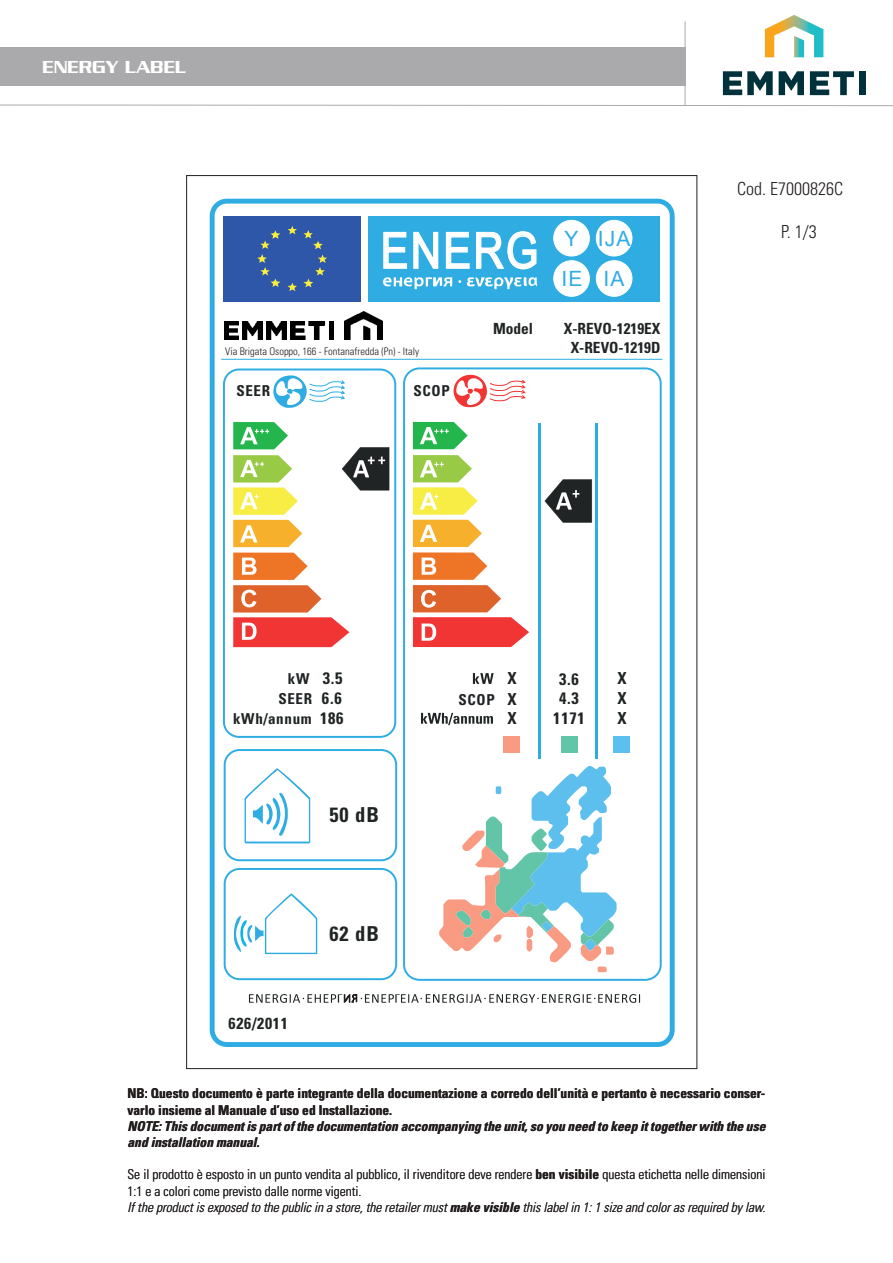
<style>
.page{position:relative;width:893px;height:1263px;background:#fff}
.page>*{position:absolute;margin:0;border:0;box-sizing:border-box;transform-origin:0 0}
.t1{font:49.65px "Arial";letter-spacing:.055em;color:#fff;scale:.84 1}
.t2{font:21px/40.3px "Arial";letter-spacing:.055em;color:#2fade3}
.t3{font:700 condensed 20.55px "Univers";letter-spacing:.045em;color:#202425}
.t4{font:500 18.75px "Serpentine";color:#fff}
.t5{font:300 condensed 18px "Univers";color:#241f1f}
.t6{font:700 condensed 16.5px/20px "Univers";letter-spacing:.045em;color:#202425;text-align:justify}
.t7{font:700 condensed 16.05px "Univers";letter-spacing:.045em;color:#202425}
.t8{font:700 condensed 15.3px/18.5px "Univers";color:#202425;text-align:center}
.t9{font:700 condensed 15px/20px "Univers";letter-spacing:.045em;color:#202425;text-align:right}
.t10{font:300 condensed 13.5px/16.2px "Univers";color:#241f1f}
.t11{font:700 condensed 13.5px/16.2px "Univers";color:#241f1f}
.t12{font:italic 700 condensed 13.5px/16.2px "Univers";color:#241f1f}
.t13{font:300 condensed 10.5px "Univers";color:#241f1f}
.s1{font-weight:700}
.s2{font-style:italic}
.s3{font-weight:700;font-style:italic}
</style>
<div class="page">
<hr style="left:685px;top:21px;width:1px;height:84px;background:#aaaaac">
<svg style="left:0;top:104px;width:893px;height:2px"></svg>
<div style="left:0;top:48px;width:685px;height:38px;background:#aaaaac"></div>
<svg style="left:765px;top:15px;width:58px;height:42px"></svg>
<svg style="left:723px;top:71px;width:50px;height:24px"></svg>
<svg style="left:779px;top:71px;width:25px;height:24px"></svg>
<svg style="left:810px;top:71px;width:44px;height:24px"></svg>
<div style="left:859px;top:71px;width:6px;height:24px;background:#01323c"></div>
<div style="left:224px;top:216px;width:137px;height:85px;background:#2e57a9"></div>
<svg style="left:288px;top:283px;width:9px;height:8px"></svg>
<svg style="left:303px;top:230px;width:24px;height:57px"></svg>
<svg style="left:288px;top:226px;width:9px;height:8px"></svg>
<svg style="left:257px;top:230px;width:23px;height:57px"></svg>
<div style="left:368px;top:216px;width:292px;height:85px;background:#2fade3"></div>
<hr style="left:595px;top:423px;width:3px;height:336px;background:#2fade3">
<hr style="left:538px;top:423px;width:2px;height:336px;background:#2fade3">
<svg style="left:439px;top:766px;width:178px;height:206px"></svg>
<svg style="left:383px;top:231px;width:56px;height:38px"></svg>
<svg style="left:445px;top:231px;width:92px;height:39px"></svg>
<div style="left:554px;top:220px;width:35px;height:36px;background:#fff;border-radius:50%"></div>
<div style="left:553px;top:220px;width:37px;height:36px;border:1px solid #fff;border-radius:50%"></div>
<div style="left:554px;top:261px;width:35px;height:35px;background:#fff;border-radius:50%"></div>
<div style="left:553px;top:260px;width:37px;height:37px;border:1px solid #fff;border-radius:50%"></div>
<div style="left:596px;top:220px;width:36px;height:36px;background:#fff;border-radius:50%"></div>
<div style="left:596px;top:220px;width:36px;height:36px;border:1px solid #fff;border-radius:50%"></div>
<div style="left:596px;top:261px;width:36px;height:35px;background:#fff;border-radius:50%"></div>
<div style="left:596px;top:260px;width:36px;height:37px;border:1px solid #fff;border-radius:50%"></div>
<hr style="left:221px;top:359px;width:441px;height:1px;background:#2fade3">
<div style="left:210px;top:199px;width:465px;height:848px;border:5px solid #2fade3;border-radius:15px"></div>
<svg style="left:222px;top:368px;width:176px;height:613px"></svg>
<div style="left:403px;top:367px;width:259px;height:614px;border:2px solid #2fade3;border-radius:15px"></div>
<div style="left:561px;top:737px;width:16px;height:16px;background:#62c5a7"></div>
<div style="left:613px;top:737px;width:16px;height:16px;background:#5dbfed"></div>
<div style="left:503px;top:737px;width:17px;height:16px;background:#f99b83"></div>
<svg style="left:454px;top:375px;width:72px;height:32px"></svg>
<svg style="left:273px;top:375px;width:73px;height:33px"></svg>
<svg style="left:249px;top:994px;width:391px;height:9px"></svg>
<svg style="left:383px;top:277px;width:69px;height:12px"></svg>
<svg style="left:467px;top:277px;width:70px;height:12px"></svg>
<svg style="left:473px;top:673px;width:21px;height:11px"></svg>
<svg style="left:421px;top:713px;width:72px;height:12px"></svg>
<svg style="left:342px;top:447px;width:47px;height:43px"></svg>
<svg style="left:545px;top:479px;width:47px;height:44px"></svg>
<svg style="left:233px;top:553px;width:116px;height:94px"></svg>
<svg style="left:233px;top:455px;width:69px;height:92px"></svg>
<svg style="left:233px;top:422px;width:55px;height:27px"></svg>
<svg style="left:413px;top:455px;width:116px;height:192px"></svg>
<svg style="left:413px;top:422px;width:55px;height:27px"></svg>
<img style="left:224px;top:321px;width:15px;height:18px">
<img style="left:243px;top:321px;width:19px;height:18px">
<img style="left:267px;top:321px;width:19px;height:18px">
<img style="left:291px;top:321px;width:42px;height:18px">
<img style="left:344px;top:312px;width:38px;height:27px">
<h3 class="t4" style="left:43px;top:56px;width:145px">ENERGY LABEL</h3>
<h1 class="t1" style="left:381px;top:218px;width:189px">ENERG</h1>
<h2 class="t2" style="left:562px;top:218px;width:23px">Y<br>IE</h2>
<h2 class="t2" style="left:598px;top:218px;width:34px">IJA<br>IA</h2>
<p class="t13" style="left:225px;top:344px;width:196px">Via Brigata Osoppo, 166 - Fontanafredda (Pn) - Italy</p>
<p class="t9" style="left:236px;top:380px;width:35px">SEER</p>
<p class="t9" style="left:414px;top:380px;width:38px">SCOP</p>
<p class="t8" style="left:493px;top:320px;width:42px">Model</p>
<p class="t8" style="left:564px;top:320px;width:98px">X-REVO-1219EX<br>X-REVO-1219D</p>
<h3 class="t5" style="left:737px;top:178px;width:107px">Cod. E7000826C</h3>
<h3 class="t5" style="left:781px;top:220px;width:37px">P. 1/3</h3>
<p class="t9" style="left:233px;top:668px;width:81px">kW<br>SEER kWh/annum</p>
<p class="t6" style="left:320px;top:668px;width:25px">3.5<br>6.6<br>186</p>
<h3 class="t3" style="left:330px;top:802px;width:51px">50 dB</h3>
<p class="t7" style="left:229px;top:1014px;width:61px">626/2011</p>
<h3 class="t3" style="left:330px;top:921px;width:51px">62 dB</h3>
<p class="t9" style="left:458px;top:690px;width:38px">SCOP</p>
<p class="t6" style="left:508px;top:668px;width:11px">X</p>
<p class="t6" style="left:553px;top:669px;width:33px;line-height:19.4px;text-align:center">3.6<br>4.3<br>1171</p>
<p class="t6" style="left:508px;top:689px;width:11px">X</p>
<p class="t6" style="left:508px;top:708px;width:11px">X</p>
<p class="t6" style="left:617px;top:668px;width:11px">X</p>
<p class="t6" style="left:617px;top:708px;width:11px">X</p>
<p class="t6" style="left:617px;top:688px;width:11px">X</p>
<p class="t11" style="left:128px;top:1085px;width:639px">NB: Questo documento è parte integrante della documentazione a corredo dell’unità e pertanto è necessario conser&shy;varlo insieme al Manuale d’uso ed Installazione.</p>
<p class="t12" style="left:128px;top:1118px;width:639px">NOTE: This document is part of the documentation accompanying the unit, so you need to keep it together with the use and installation manual.</p>
<p class="t10" style="left:128px;top:1166px;width:639px">Se il prodotto è esposto in un punto vendita al pubblico, il rivenditore deve rendere <span class="s1">ben visibile</span> questa etichetta nelle dimensioni<br>1:1 e a colori come previsto dalle norme vigenti.<br><span class="s2">If the product is exposed to the public in a store, the retailer must</span> <span class="s3">make visible</span> <span class="s2">this label in 1: 1 size and color as required by law.</span></p>
</div>
